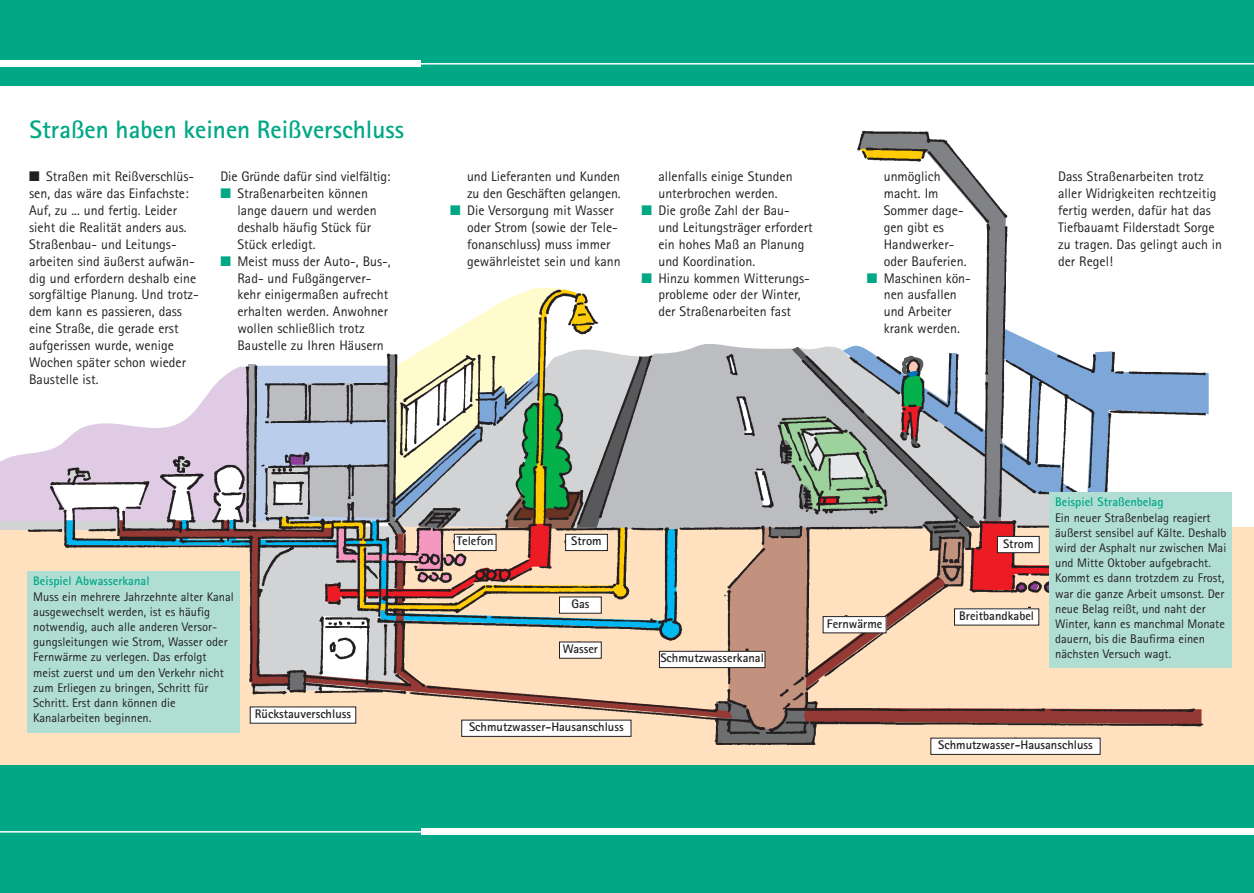
<style>
.page{position:relative;width:1254px;height:893px;background:#fff}
.page>*{position:absolute;margin:0;border:0;box-sizing:border-box;transform-origin:0 0}
.t1{font:700 25.2px "Rotis Sans Serif";color:#00a886}
.t2{font:13.8px/16.8px "Rotis Sans Serif";color:#231f20}
.t3{font:12.45px/15.1px "Rotis Sans Serif";color:#231f20}
.t4{font:700 12.45px "Rotis Sans Serif";color:#231f20}
.t5{font:700 12.45px "Rotis Sans Serif";color:#00a886}
.s1{color:#00a886}
.s2{font-weight:700;color:#00a886}
</style>
<div class="page">
<div style="left:0;top:527px;width:1254px;height:253px;background:#ffe0bf"></div>
<img style="left:27px;top:130px;width:1186px;height:625px">
<div style="left:28px;top:571px;width:212px;height:161px;background:#b0ded3"></div>
<div style="left:1050px;top:492px;width:182px;height:175px;background:#b0ded3"></div>
<div style="left:0;top:765px;width:1254px;height:127px;background:#00a886"></div>
<div style="left:0;top:0;width:1254px;height:85px;background:#00a886"></div>
<hr style="left:413px;top:63px;width:841px;height:2px;background:#fff">
<hr style="left:0;top:831px;width:421px;height:1px;background:#fff">
<div style="left:421px;top:828px;width:833px;height:7px;background:#fff"></div>
<div style="left:0;top:61px;width:421px;height:6px;background:#fff"></div>
<div style="left:931px;top:738px;width:169px;height:16px;background:#fff"></div>
<div style="left:250px;top:707px;width:106px;height:16px;background:#fff"></div>
<div style="left:462px;top:720px;width:169px;height:16px;background:#fff"></div>
<svg style="left:716px;top:347px;width:486px;height:396px"></svg>
<div style="left:659px;top:651px;width:106px;height:16px;background:#fff"></div>
<div style="left:659px;top:651px;width:106px;height:17px;border:1px solid #231f20"></div>
<svg style="left:0;top:285px;width:650px;height:405px"></svg>
<div style="left:560px;top:597px;width:41px;height:16px;background:#fff"></div>
<h2 class="t1" style="left:29px;top:121px;width:376px">Straßen haben keinen Reißverschluss</h2>
<p class="t2" style="left:29px;top:169px;width:167px">■ Straßen mit Reißverschlüs-</p>
<p class="t2" style="left:220px;top:169px;width:172px">Die Gründe dafür sind vielfältig:</p>
<p class="t2" style="left:467px;top:169px;width:155px">und Lieferanten und Kunden</p>
<p class="t2" style="left:658px;top:169px;width:136px">allenfalls einige Stunden</p>
<p class="t2" style="left:884px;top:169px;width:59px">unmöglich</p>
<p class="t2" style="left:29px;top:186px;width:161px">sen, das wäre das Einfachste:</p>
<p class="t2" style="left:220px;top:186px;width:149px"><span class="s1">■</span> Straßenarbeiten können</p>
<p class="t2" style="left:467px;top:186px;width:155px">zu den Geschäften gelangen.</p>
<p class="t2" style="left:658px;top:186px;width:121px">unterbrochen werden.</p>
<p class="t2" style="left:884px;top:186px;width:56px">macht. Im</p>
<p class="t2" style="left:29px;top:203px;width:149px">Auf, zu ... und fertig. Leider</p>
<p class="t2" style="left:237px;top:203px;width:141px">lange dauern und werden</p>
<p class="t2" style="left:450px;top:203px;width:165px"><span class="s1">■</span> Die Versorgung mit Wasser</p>
<p class="t2" style="left:641px;top:203px;width:150px"><span class="s1">■</span> Die große Zahl der Bau-</p>
<p class="t2" style="left:884px;top:203px;width:81px">Sommer dage-</p>
<p class="t2" style="left:29px;top:220px;width:159px">sieht die Realität anders aus.</p>
<p class="t2" style="left:237px;top:220px;width:135px">deshalb häufig Stück für</p>
<p class="t2" style="left:467px;top:220px;width:152px">oder Strom (sowie der Tele-</p>
<p class="t2" style="left:658px;top:220px;width:156px">und Leitungsträger erfordert</p>
<p class="t2" style="left:884px;top:220px;width:62px">gen gibt es</p>
<p class="t2" style="left:29px;top:237px;width:149px">Straßenbau- und Leitungs-</p>
<p class="t2" style="left:237px;top:237px;width:80px">Stück erledigt.</p>
<p class="t2" style="left:467px;top:237px;width:145px">fonanschluss) muss immer</p>
<p class="t2" style="left:658px;top:237px;width:148px">ein hohes Maß an Planung</p>
<p class="t2" style="left:884px;top:237px;width:72px">Handwerker-</p>
<p class="t2" style="left:29px;top:254px;width:167px">arbeiten sind äußerst aufwän-</p>
<p class="t2" style="left:220px;top:254px;width:172px"><span class="s1">■</span> Meist muss der Auto-, Bus-,</p>
<p class="t2" style="left:467px;top:254px;width:155px">gewährleistet sein und kann</p>
<p class="t2" style="left:658px;top:254px;width:98px">und Koordination.</p>
<p class="t2" style="left:884px;top:254px;width:84px">oder Bauferien.</p>
<p class="t2" style="left:29px;top:271px;width:169px">dig und erfordern deshalb eine</p>
<p class="t2" style="left:237px;top:271px;width:136px">Rad- und Fußgängerver-</p>
<p class="t2" style="left:641px;top:271px;width:170px"><span class="s1">■</span> Hinzu kommen Witterungs-</p>
<p class="t2" style="left:867px;top:271px;width:106px"><span class="s1">■</span> Maschinen kön-</p>
<p class="t2" style="left:29px;top:288px;width:171px">sorgfältige Planung. Und trotz-</p>
<p class="t2" style="left:237px;top:288px;width:152px">kehr einigermaßen aufrecht</p>
<p class="t2" style="left:658px;top:288px;width:144px">probleme oder der Winter,</p>
<p class="t2" style="left:884px;top:288px;width:75px">nen ausfallen</p>
<p class="t2" style="left:29px;top:304px;width:154px">dem kann es passieren, dass</p>
<p class="t2" style="left:237px;top:304px;width:152px">erhalten werden. Anwohner</p>
<p class="t2" style="left:658px;top:304px;width:134px">der Straßenarbeiten fast</p>
<p class="t2" style="left:884px;top:304px;width:69px">und Arbeiter</p>
<p class="t2" style="left:29px;top:321px;width:151px">eine Straße, die gerade erst</p>
<p class="t2" style="left:237px;top:321px;width:129px">wollen schließlich trotz</p>
<p class="t2" style="left:884px;top:321px;width:78px">krank werden.</p>
<p class="t2" style="left:29px;top:338px;width:146px">aufgerissen wurde, wenige</p>
<p class="t2" style="left:237px;top:338px;width:148px">Baustelle zu Ihren Häusern</p>
<p class="t2" style="left:29px;top:355px;width:158px">Wochen später schon wieder</p>
<p class="t2" style="left:29px;top:372px;width:71px">Baustelle ist.</p>
<p class="t2" style="left:1058px;top:169px;width:166px">Dass Straßenarbeiten trotz aller Widrigkeiten rechtzeitig fertig werden, dafür hat das<br>Tiefbauamt Filderstadt Sorge zu tragen. Das gelingt auch in der Regel!</p>
<p class="t3" style="left:33px;top:574px;width:202px"><span class="s2">Beispiel Abwasserkanal<br></span>Muss ein mehrere Jahrzehnte alter Kanal ausgewechselt werden, ist es häufig notwendig, auch alle anderen Versor&shy;gungsleitungen wie Strom, Wasser oder Fernwärme zu verlegen. Das erfolgt meist zuerst und um den Verkehr nicht zum Erliegen zu bringen, Schritt für Schritt. Erst dann können die Kanalarbeiten beginnen.</p>
<p class="t4" style="left:255px;top:709px;width:98px">Rückstauverschluss</p>
<p class="t4" style="left:457px;top:536px;width:38px">Telefon</p>
<p class="t4" style="left:571px;top:536px;width:32px">Strom</p>
<p class="t4" style="left:1003px;top:539px;width:32px">Strom</p>
<p class="t4" style="left:571px;top:599px;width:20px">Gas</p>
<p class="t4" style="left:563px;top:644px;width:37px">Wasser</p>
<p class="t4" style="left:660px;top:653px;width:105px">Schmutzwasserkanal</p>
<p class="t4" style="left:827px;top:619px;width:57px">Fernwärme</p>
<p class="t4" style="left:959px;top:611px;width:76px">Breitbandkabel</p>
<p class="t5" style="left:1055px;top:498px;width:110px">Beispiel Straßenbelag</p>
<p class="t3" style="left:1055px;top:511px;width:173px">Ein neuer Straßenbelag reagiert äußerst sensibel auf Kälte. Deshalb wird der Asphalt nur zwischen Mai</p>
<p class="t3" style="left:1055px;top:556px;width:171px">und Mitte Oktober aufgebracht.<br>Kommt es dann trotzdem zu Frost, war die ganze Arbeit umsonst. Der neue Belag reißt, und naht der<br>Winter, kann es manchmal Monate dauern, bis die Baufirma einen nächsten Versuch wagt.</p>
<p class="t4" style="left:469px;top:722px;width:156px">Schmutzwasser-Hausanschluss</p>
<p class="t4" style="left:938px;top:740px;width:156px">Schmutzwasser-Hausanschluss</p>
</div>
